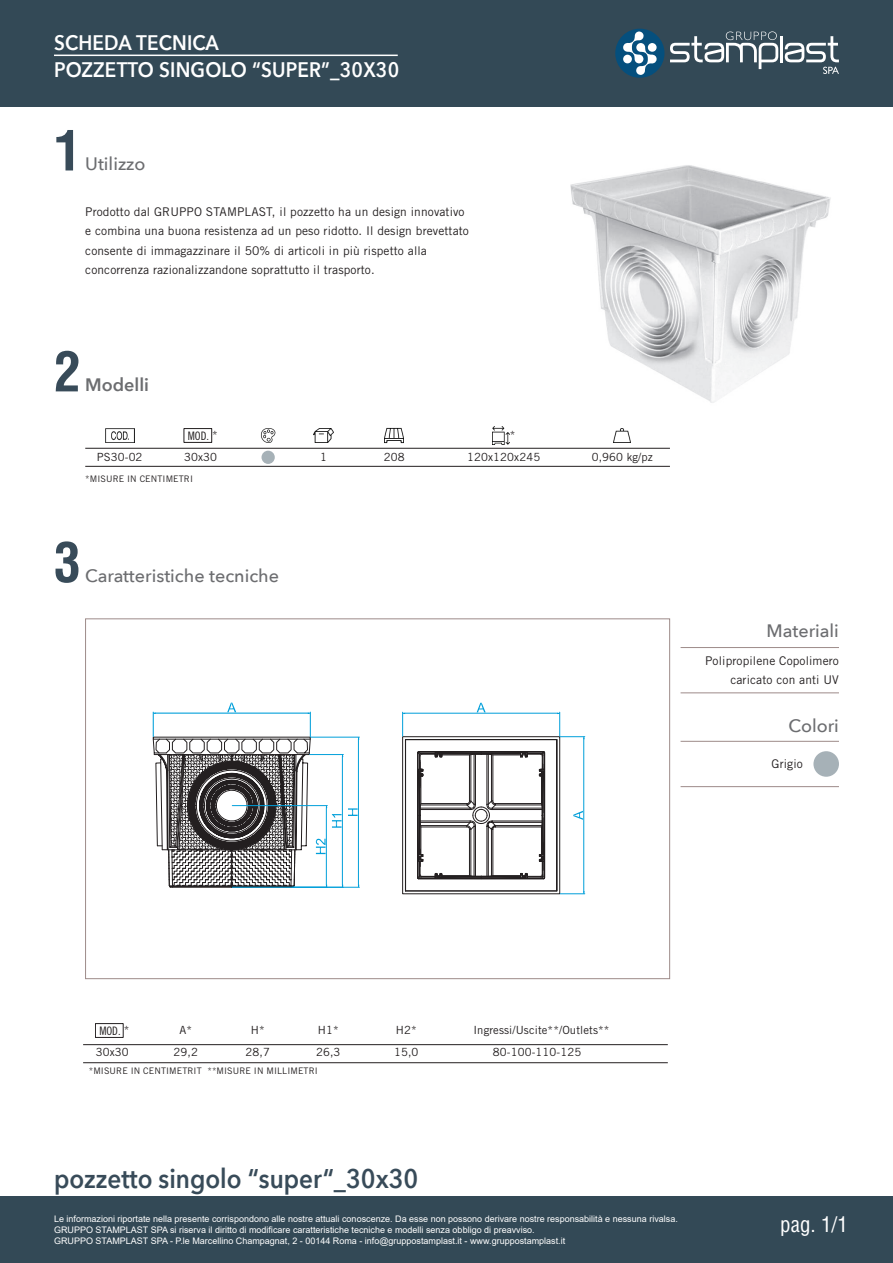
<style>
.page{position:relative;width:893px;height:1263px;background:#fff}
.page>*{position:absolute;margin:0;border:0;box-sizing:border-box;transform-origin:0 0}
.t1{font:700 condensed 54px "Helvetica CE";color:#384b59}
.t2{font:600 27px "Avenir Next";color:#384b59;scale:.9 1}
.t3{font:600 21px "Avenir Next";letter-spacing:.01em;color:#fff;scale:.9 1}
.t4{font:condensed 21px "Helvetica";color:#fff}
.t5{font:500 18px "Avenir Next";color:#6c6d70}
.t6{font:600 18px "Avenir Next";color:#6c6d70}
.Contenuto_Catalogo{font:12px/19.5px "Trade Gothic LT Std";letter-spacing:.01em;color:#231f20;text-align:right}
.t7{font:11.7px "Trade Gothic LT Std Cn 18";color:#231f20}
.Contenuto_Catalogo-2{font:11.25px "Trade Gothic LT Std";letter-spacing:.01em;color:#231f20}
.t8{font:9px "Arial";color:#fff}
.Contenuto_Catalogo-3{font:9px "Trade Gothic LT Std";letter-spacing:.01em;color:#231f20}
.s1{font-family:"Trade Gothic LT Std";font-size:11.25px}
</style>
<div class="page">
<div style="left:0;top:1197px;width:893px;height:66px;background:#334956"></div>
<div style="left:0;top:0;width:893px;height:106px;background:#334956"></div>
<div style="left:813px;top:751px;width:26px;height:26px;background:#a6b1b7;border-radius:50%"></div>
<hr style="left:681px;top:741px;width:158px;height:1px;background:#9d8b89">
<hr style="left:681px;top:786px;width:158px;height:1px;background:#9d8b89">
<hr style="left:681px;top:647px;width:158px;height:1px;background:#9d8b89">
<hr style="left:681px;top:692px;width:158px;height:1px;background:#9d8b89">
<svg style="left:153px;top:703px;width:206px;height:185px"></svg>
<svg style="left:402px;top:702px;width:183px;height:193px"></svg>
<img style="left:105px;top:428px;width:29px;height:15px">
<div style="left:184px;top:428px;width:28px;height:15px;border:1px solid #231f20"></div>
<img style="left:261px;top:428px;width:15px;height:15px">
<img style="left:314px;top:428px;width:19px;height:15px">
<img style="left:385px;top:427px;width:19px;height:17px">
<img style="left:492px;top:427px;width:18px;height:17px">
<img style="left:614px;top:428px;width:17px;height:15px">
<hr style="left:85px;top:448px;width:585px;height:1px;background:#231f20">
<hr style="left:85px;top:466px;width:585px;height:1px;background:#231f20">
<div style="left:261px;top:451px;width:14px;height:13px;background:#a6b1b7;border-radius:50%"></div>
<div style="left:95px;top:1023px;width:29px;height:15px;border:1px solid #231f20"></div>
<hr style="left:83px;top:1044px;width:585px;height:1px;background:#231f20">
<hr style="left:83px;top:1062px;width:585px;height:1px;background:#231f20">
<div style="left:615px;top:29px;width:49px;height:49px;background:#054f7d;border-radius:50%"></div>
<hr style="left:780px;top:36px;width:3px;height:26px;background:#fff">
<svg style="left:670px;top:31px;width:108px;height:38px"></svg>
<svg style="left:623px;top:31px;width:34px;height:44px"></svg>
<div style="left:648px;top:43px;width:9px;height:9px;background:#fff;border-radius:50%"></div>
<div style="left:623px;top:55px;width:9px;height:8px;background:#fff;border-radius:50%"></div>
<svg style="left:785px;top:36px;width:54px;height:38px"></svg>
<img style="left:570px;top:165px;width:261px;height:238px">
<hr style="left:54px;top:55px;width:344px;height:1px;background:#fff">
<p class="t3" style="left:54px;top:24px;width:185px">SCHEDA TECNICA</p>
<p class="t3" style="left:54px;top:51px;width:385px">POZZETTO SINGOLO “SUPER”_30X30</p>
<p class="t1" style="left:54px;top:117px;width:28px">1</p>
<p class="t5" style="left:85px;top:149px;width:62px">Utilizzo</p>
<p class="Contenuto_Catalogo" style="left:85px;top:201px;width:385px;text-align:left">Prodotto dal GRUPPO STAMPLAST, il pozzetto ha un design innovativo e combina una buona resistenza ad un peso ridotto. Il design brevettato consente di immagazzinare il 50% di articoli in più rispetto alla concorrenza razionalizzandone soprattutto il trasporto.</p>
<p class="t1" style="left:54px;top:338px;width:28px">2</p>
<p class="t6" style="left:85px;top:370px;width:65px">Modelli</p>
<p class="t7" style="left:188px;top:429px;width:32px">MOD. <span class="s1">*</span></p>
<p class="Contenuto_Catalogo-2" style="left:510px;top:428px;width:7px">*</p>
<p class="Contenuto_Catalogo-2" style="left:97px;top:450px;width:47px">PS30-02</p>
<p class="Contenuto_Catalogo-2" style="left:184px;top:450px;width:34px">30x30</p>
<p class="Contenuto_Catalogo-2" style="left:320px;top:450px;width:8px">1</p>
<p class="Contenuto_Catalogo-2" style="left:384px;top:450px;width:22px">208</p>
<p class="Contenuto_Catalogo-2" style="left:467px;top:450px;width:74px">120x120x245</p>
<p class="Contenuto_Catalogo-2" style="left:592px;top:450px;width:63px">0,960 kg/pz</p>
<p class="Contenuto_Catalogo-3" style="left:85px;top:474px;width:109px">*MISURE IN CENTIMETRI</p>
<p class="t1" style="left:54px;top:528px;width:28px">3</p>
<p class="t5" style="left:85px;top:560px;width:195px">Caratteristiche tecniche</p>
<p class="t5" style="left:767px;top:615px;width:74px">Materiali</p>
<p class="Contenuto_Catalogo" style="left:705px;top:651px;width:135px">Polipropilene Copolimero caricato con anti UV</p>
<p class="t5" style="left:789px;top:711px;width:52px">Colori</p>
<p class="Contenuto_Catalogo" style="left:771px;top:754px;width:33px">Grigio</p>
<p class="t7" style="left:99px;top:1024px;width:32px">MOD. <span class="s1">*</span></p>
<p class="Contenuto_Catalogo-2" style="left:179px;top:1023px;width:14px">A*</p>
<p class="Contenuto_Catalogo-2" style="left:251px;top:1023px;width:15px">H*</p>
<p class="Contenuto_Catalogo-2" style="left:318px;top:1023px;width:22px">H1*</p>
<p class="Contenuto_Catalogo-2" style="left:396px;top:1023px;width:22px">H2*</p>
<p class="Contenuto_Catalogo-2" style="left:473px;top:1023px;width:138px">Ingressi/Uscite**/Outlets**</p>
<p class="Contenuto_Catalogo-2" style="left:96px;top:1045px;width:34px">30x30</p>
<p class="Contenuto_Catalogo-2" style="left:173px;top:1045px;width:26px">29,2</p>
<p class="Contenuto_Catalogo-2" style="left:245px;top:1045px;width:26px">28,7</p>
<p class="Contenuto_Catalogo-2" style="left:316px;top:1045px;width:26px">26,3</p>
<p class="Contenuto_Catalogo-2" style="left:394px;top:1045px;width:26px">15,0</p>
<p class="Contenuto_Catalogo-2" style="left:493px;top:1045px;width:90px">80-100-110-125</p>
<p class="Contenuto_Catalogo-3" style="left:89px;top:1065px;width:230px">*MISURE IN CENTIMETRIT **MISURE IN MILLIMETRI</p>
<p class="t2" style="left:54px;top:1155px;width:406px">pozzetto singolo “super“_30x30</p>
<p class="t8" style="left:54px;top:1213px;width:625px">Le informazioni riportate nella presente corrispondono alle nostre attuali conoscenze. Da esse non possono derivare nostre responsabilità e nessuna rivalsa.</p>
<p class="t8" style="left:54px;top:1224px;width:482px">GRUPPO STAMPLAST SPA si riserva il diritto di modificare caratteristiche tecniche e modelli senza obbligo di preavviso.</p>
<p class="t8" style="left:54px;top:1235px;width:513px">GRUPPO STAMPLAST SPA - P.le Marcellino Champagnat, 2 - 00144 Roma - info@gruppostamplast.it - www.gruppostamplast.it</p>
<p class="t4" style="left:780px;top:1211px;width:69px">pag. 1/1</p>
</div>
